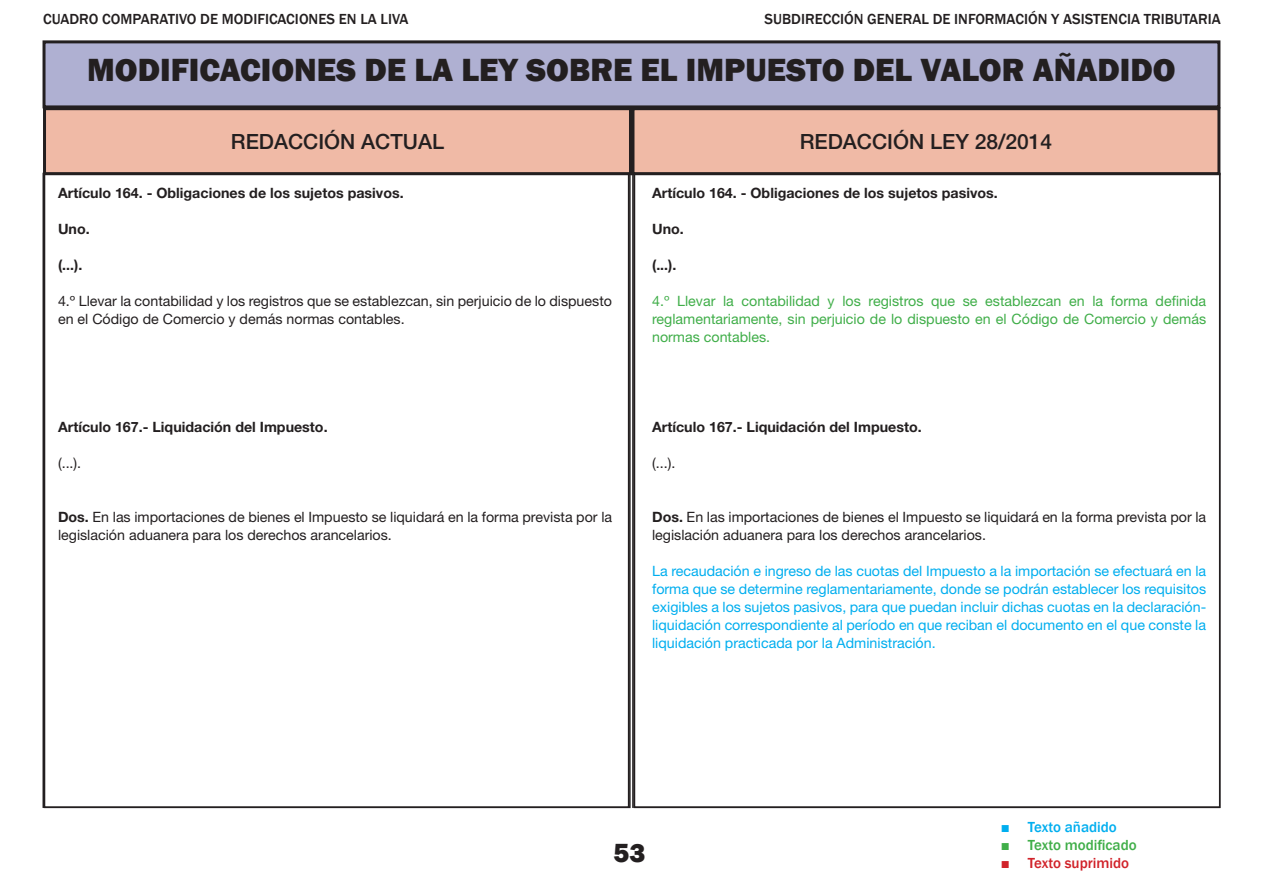
<style>
.page{position:relative;width:1263px;height:893px;background:#fff}
.page>*{position:absolute;margin:0;border:0;box-sizing:border-box;transform-origin:0 0}
.t1{font:800 33px "Franklin Gothic";color:#231f20}
.t2{font:800 27px "Franklin Gothic";color:#231f20}
.t3{font:500 21px "Helvetica Neue LT Std";color:#231f20}
.t4{font:500 15px "Franklin Gothic";color:#231f20}
.t5{font:500 15px "Franklin Gothic";color:#40ae49}
.t6{font:500 15px "Franklin Gothic";color:#d1232a}
.t7{font:500 15px "Franklin Gothic";color:#00aeef}
.Cuerpo_de_texto_Ley{font:14.25px/18px "Helvetica Neue LT Std";color:#231f20}
.Cuerpo_de_texto_Ley-2{font:14.25px/18px "Helvetica Neue LT Std";color:#00aeef;text-align:justify}
.Artículo_Indice{font:700 14.25px "Helvetica Neue LT Std";color:#231f20}
.Cuerpo_de_texto_Ley-3{font:14.25px/18px "Helvetica Neue LT Std";color:#40ae49;text-align:justify}
.Cuerpo_de_texto_Ley-4{font:700 14.25px "Helvetica Neue LT Std";color:#231f20}
.s1{font-weight:700}
.s2{font-family:"Times New Roman";font-weight:700}
</style>
<div class="page">
<div style="left:44px;top:42px;width:1175px;height:65px;background:#afb0d2"></div>
<div style="left:43px;top:40px;width:1177px;height:68px;border:3px solid #231f20"></div>
<div style="left:633px;top:109px;width:586px;height:65px;background:#f0baa6"></div>
<div style="left:631px;top:107px;width:589px;height:68px;border:3px solid #231f20"></div>
<div style="left:45px;top:109px;width:585px;height:65px;background:#f0baa6"></div>
<div style="left:43px;top:107px;width:589px;height:68px;border:3px solid #231f20"></div>
<hr style="left:632px;top:173px;width:2px;height:635px;background:#231f20">
<p class="t4" style="left:43px;top:10px;width:367px">CUADRO COMPARATIVO DE MODIFICACIONES EN LA LIVA</p>
<p class="t4" style="left:764px;top:10px;width:458px">SUBDIRECCIÓN GENERAL DE INFORMACIÓN Y ASISTENCIA TRIBUTARIA</p>
<h1 class="t1" style="left:87px;top:49px;width:1090px">MODIFICACIONES DE LA LEY SOBRE EL IMPUESTO DEL VALOR AÑADIDO</h1>
<h3 class="t3" style="left:231px;top:129px;width:215px">REDACCIÓN ACTUAL</h3>
<h3 class="t3" style="left:800px;top:129px;width:254px">REDACCIÓN LEY 28/2014</h3>
<p class="Artículo_Indice" style="left:652px;top:184px;width:347px">Artículo 164. - Obligaciones de los sujetos pasivos.</p>
<p class="Cuerpo_de_texto_Ley-4" style="left:652px;top:220px;width:33px">Uno.</p>
<p class="Cuerpo_de_texto_Ley-4" style="left:652px;top:256px;width:26px">(...).</p>
<p class="Cuerpo_de_texto_Ley-3" style="left:652px;top:292px;width:556px">4.º Llevar la contabilidad y los registros que se establezcan en la forma definida reglamentariamente, sin perjuicio de lo dispuesto en el Código de Comercio y demás normas contables.</p>
<p class="Artículo_Indice" style="left:58px;top:184px;width:347px">Artículo 164. - Obligaciones de los sujetos pasivos.</p>
<p class="Cuerpo_de_texto_Ley-4" style="left:58px;top:220px;width:33px">Uno.</p>
<p class="Cuerpo_de_texto_Ley-4" style="left:58px;top:256px;width:26px">(...).</p>
<p class="Cuerpo_de_texto_Ley" style="left:58px;top:292px;width:555px">4.º Llevar la contabilidad y los registros que se establezcan, sin perjuicio de lo dispuesto en el Código de Comercio y demás normas contables.</p>
<p class="Artículo_Indice" style="left:58px;top:418px;width:271px">Artículo 167.‑ Liquidación del Impuesto.</p>
<p class="Cuerpo_de_texto_Ley" style="left:58px;top:454px;width:25px">(...).</p>
<p class="Cuerpo_de_texto_Ley" style="left:58px;top:508px;width:556px"><span class="s1">Dos.</span> En las importaciones de bienes el Impuesto se liquidará en la forma prevista por la legislación aduanera para los derechos arancelarios.</p>
<p class="Artículo_Indice" style="left:652px;top:418px;width:271px">Artículo 167.‑ Liquidación del Impuesto.</p>
<p class="Cuerpo_de_texto_Ley" style="left:652px;top:454px;width:25px">(...).</p>
<p class="Cuerpo_de_texto_Ley" style="left:652px;top:508px;width:556px"><span class="s1">Dos.</span> En las importaciones de bienes el Impuesto se liquidará en la forma prevista por la legislación aduanera para los derechos arancelarios.</p>
<p class="Cuerpo_de_texto_Ley-2" style="left:652px;top:562px;width:556px">La recaudación e ingreso de las cuotas del Impuesto a la importación se efectuará en la forma que se determine reglamentariamente, donde se podrán establecer los requisitos exigibles a los sujetos pasivos, para que puedan incluir dichas cuotas en la declaración&shy;liquidación correspondiente al período en que reciban el documento en el que conste la liquidación practicada por la Administración.</p>
<h2 class="t2" style="left:613px;top:835px;width:33px">53</h2>
<p class="t7" style="left:1001px;top:817px;width:118px"><span class="s2">■</span> Texto añadido</p>
<p class="t5" style="left:1001px;top:835px;width:137px"><span class="s2">■</span> Texto modificado</p>
<p class="t6" style="left:1001px;top:853px;width:130px"><span class="s2">■</span> Texto suprimido</p>
</div>
